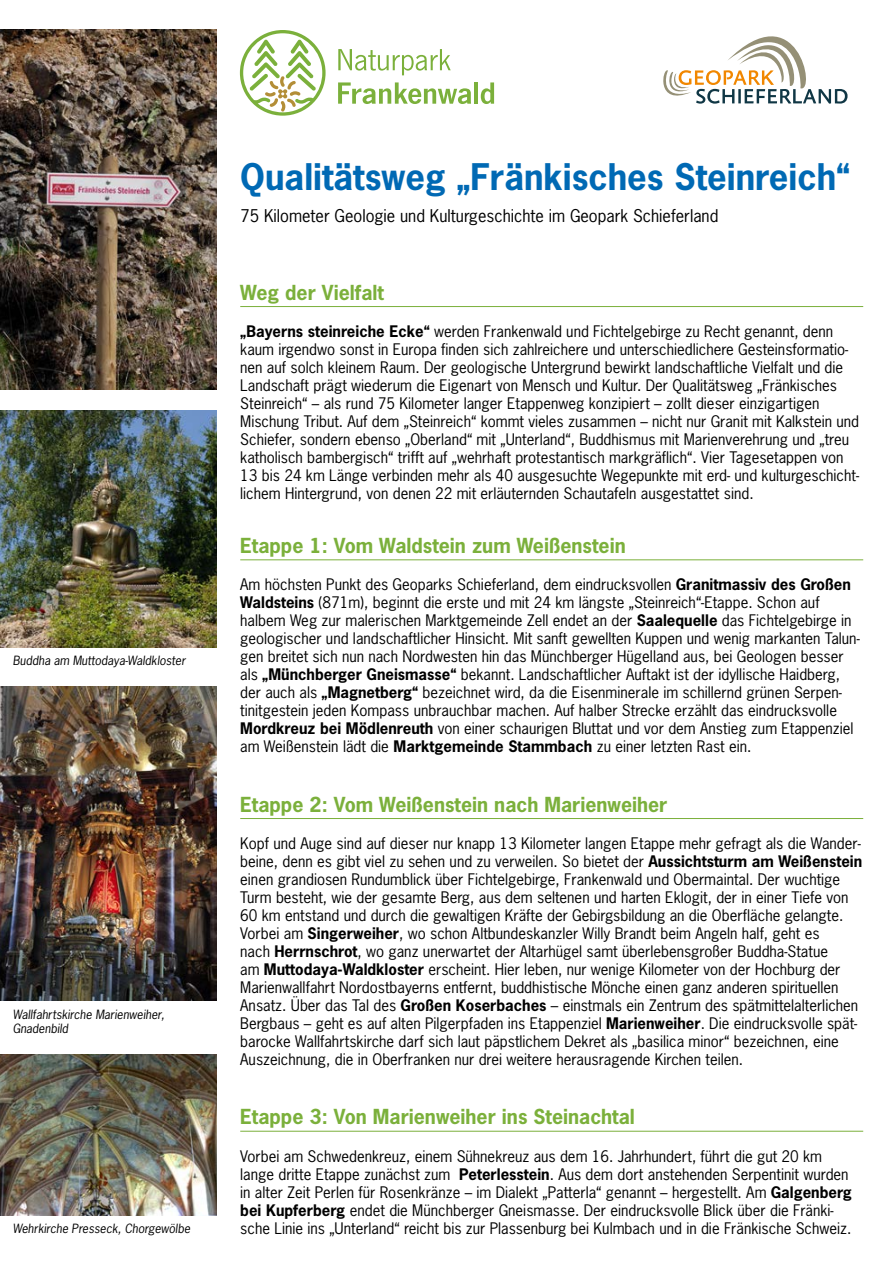
<style>
.page{position:relative;width:893px;height:1263px;background:#fff}
.page>*{position:absolute;margin:0;border:0;box-sizing:border-box;transform-origin:0 0}
.t1{font:700 34.5px "News Gothic Std";color:#0069b4}
.Headline{font:700 19.5px "News Gothic Std";color:#7bb03b}
.t2{font:16.5px "News Gothic Std";color:#000}
.Fließtext{font:15px/18px "News Gothic Std";color:#000}
.Bildunterschrift{font:italic 12px/14.2px "News Gothic Std";color:#000}
.s1{font-weight:700}
</style>
<div class="page">
<svg style="left:338px;top:82px;width:133px;height:22px"></svg>
<hr style="left:474px;top:82px;width:4px;height:22px;background:#7bb03b">
<svg style="left:481px;top:82px;width:13px;height:22px"></svg>
<svg style="left:338px;top:49px;width:113px;height:26px"></svg>
<svg style="left:240px;top:30px;width:86px;height:86px"></svg>
<svg style="left:663px;top:36px;width:184px;height:68px"></svg>
<hr style="left:240px;top:306px;width:623px;height:1px;background:#7bb03b">
<hr style="left:240px;top:559px;width:623px;height:1px;background:#7bb03b">
<hr style="left:240px;top:818px;width:623px;height:1px;background:#7bb03b">
<hr style="left:240px;top:1131px;width:623px;height:1px;background:#7bb03b">
<img style="left:0;top:30px;width:217px;height:359px">
<img style="left:0;top:410px;width:217px;height:237px">
<img style="left:0;top:687px;width:217px;height:314px">
<img style="left:0;top:1054px;width:217px;height:161px">
<p class="Bildunterschrift" style="left:13px;top:654px;width:174px">Buddha am Muttodaya-Waldkloster</p>
<p class="Bildunterschrift" style="left:13px;top:1007px;width:153px">Wallfahrtskirche Marienweiher,<br>Gnadenbild</p>
<p class="t1" style="left:240px;top:154px;width:611px">Qualitätsweg „Fränkisches Steinreich“</p>
<p class="t2" style="left:240px;top:205px;width:480px">75 Kilometer Geologie und Kulturgeschichte im Geopark Schieferland</p>
<p class="Headline" style="left:240px;top:279px;width:145px">Weg der Vielfalt</p>
<p class="Fließtext" style="left:240px;top:322px;width:620px"><span class="s1">„Bayerns steinreiche Ecke“</span> werden Frankenwald und Fichtelgebirge zu Recht genannt, denn kaum irgendwo sonst in Europa finden sich zahlreichere und unterschiedlichere Gesteinsformatio&shy;nen auf solch kleinem Raum. Der geologische Untergrund bewirkt landschaftliche Vielfalt und die Landschaft prägt wiederum die Eigenart von Mensch und Kultur. Der Qualitätsweg „Fränkisches Steinreich“ – als rund 75 Kilometer langer Etappenweg konzipiert – zollt dieser einzigartigen Mischung Tribut. Auf dem „Steinreich“ kommt vieles zusammen – nicht nur Granit mit Kalkstein und Schiefer, sondern ebenso „Oberland“ mit „Unterland“, Buddhismus mit Marienverehrung und „treu katholisch bambergisch“ trifft auf „wehrhaft protestantisch markgräflich“. Vier Tagesetappen von 13 bis 24 km Länge verbinden mehr als 40 ausgesuchte Wegepunkte mit erd- und kulturgeschicht&shy;lichem Hintergrund, von denen 22 mit erläuternden Schautafeln ausgestattet sind.</p>
<p class="Headline" style="left:240px;top:533px;width:387px">Etappe 1: Vom Waldstein zum Weißenstein</p>
<p class="Fließtext" style="left:240px;top:575px;width:621px">Am höchsten Punkt des Geoparks Schieferland, dem eindrucksvollen <span class="s1">Granitmassiv des Großen Waldsteins</span> (871m), beginnt die erste und mit 24 km längste „Steinreich“-Etappe. Schon auf halbem Weg zur malerischen Marktgemeinde Zell endet an der <span class="s1">Saalequelle</span> das Fichtelgebirge in geologischer und landschaftlicher Hinsicht. Mit sanft gewellten Kuppen und wenig markanten Talun&shy;gen breitet sich nun nach Nordwesten hin das Münchberger Hügelland aus, bei Geologen besser als <span class="s1">„Münchberger Gneismasse“</span> bekannt. Landschaftlicher Auftakt ist der idyllische Haidberg, der auch als <span class="s1">„Magnetberg“</span> bezeichnet wird, da die Eisenminerale im schillernd grünen Serpen&shy;tinitgestein jeden Kompass unbrauchbar machen. Auf halber Strecke erzählt das eindrucksvolle <span class="s1">Mordkreuz bei Mödlenreuth</span> von einer schaurigen Bluttat und vor dem Anstieg zum Etappenziel am Weißenstein lädt die <span class="s1">Marktgemeinde Stammbach</span> zu einer letzten Rast ein.</p>
<p class="Headline" style="left:240px;top:791px;width:429px">Etappe 2: Vom Weißenstein nach Marienweiher</p>
<p class="Fließtext" style="left:240px;top:834px;width:623px">Kopf und Auge sind auf dieser nur knapp 13 Kilometer langen Etappe mehr gefragt als die Wander&shy;beine, denn es gibt viel zu sehen und zu verweilen. So bietet der <span class="s1">Aussichtsturm am Weißenstein </span>einen grandiosen Rundumblick über Fichtelgebirge, Frankenwald und Obermaintal. Der wuchtige Turm besteht, wie der gesamte Berg, aus dem seltenen und harten Eklogit, der in einer Tiefe von 60 km entstand und durch die gewaltigen Kräfte der Gebirgsbildung an die Oberfläche gelangte.<br>Vorbei am <span class="s1">Singerweiher</span>, wo schon Altbundeskanzler Willy Brandt beim Angeln half, geht es<br>nach <span class="s1">Herrnschrot</span>, wo ganz unerwartet der Altarhügel samt überlebensgroßer Buddha-Statue<br>am <span class="s1">Muttodaya-Waldkloster</span> erscheint. Hier leben, nur wenige Kilometer von der Hochburg der Marienwallfahrt Nordostbayerns entfernt, buddhistische Mönche einen ganz anderen spirituellen Ansatz. Über das Tal des <span class="s1">Großen Koserbaches</span> – einstmals ein Zentrum des spätmittelalterlichen Bergbaus – geht es auf alten Pilgerpfaden ins Etappenziel <span class="s1">Marienweiher</span>. Die eindrucksvolle spät&shy;barocke Wallfahrtskirche darf sich laut päpstlichem Dekret als „basilica minor“ bezeichnen, eine Auszeichnung, die in Oberfranken nur drei weitere herausragende Kirchen teilen.</p>
<p class="Headline" style="left:240px;top:1104px;width:396px">Etappe 3: Von Marienweiher ins Steinachtal</p>
<p class="Fließtext" style="left:240px;top:1147px;width:613px">Vorbei am Schwedenkreuz, einem Sühnekreuz aus dem 16. Jahrhundert, führt die gut 20 km lange dritte Etappe zunächst zum <span class="s1">Peterlesstein</span>. Aus dem dort anstehenden Serpentinit wurden in alter Zeit Perlen für Rosenkränze – im Dialekt „Patterla“ genannt – hergestellt. Am <span class="s1">Galgenberg bei Kupferberg</span> endet die Münchberger Gneismasse. Der eindrucksvolle Blick über die Fränki-</p>
<p class="Bildunterschrift" style="left:13px;top:1222px;width:179px">Wehrkirche Presseck, Chorgewölbe</p>
<p class="Fließtext" style="left:240px;top:1219px;width:613px">sche Linie ins „Unterland“ reicht bis zur Plassenburg bei Kulmbach und in die Fränkische Schweiz.</p>
</div>
